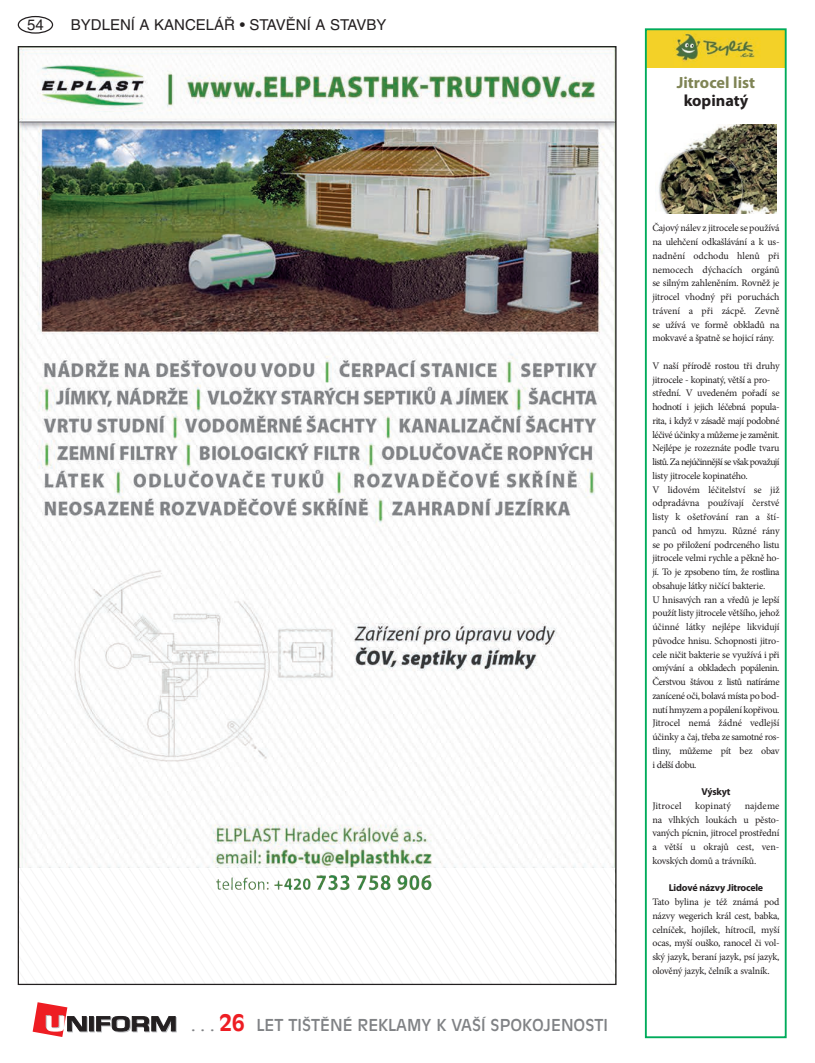
<style>
.page{position:relative;width:815px;height:1063px;background:#fff}
.page>*{position:absolute;margin:0;border:0;box-sizing:border-box;transform-origin:0 0}
.t1{font:16.25px "Antique Olive CE";color:#808285}
.t2{font:700 16.25px "Myriad Pro";color:#7f8455}
.t3{font:700 16.25px "Myriad Pro";color:#231f20}
.t4{font:15px "Helvetica CE";color:#231f20}
.t5{font:10px/13.8px "Minion Pro";letter-spacing:-.025em;color:#231f20;text-align:justify}
.t6{font:700 10px "Myriad Pro";letter-spacing:-.02em;color:#231f20}
.t7{font:10px "Minion Pro";letter-spacing:.005em;color:#231f20}
.t8{font:10px "Minion Pro";color:#231f20}
.s1{font-weight:700;font-size:22.5px;color:#ee1d23}
</style>
<div class="page">
<div style="left:18px;top:16px;width:35px;height:18px;border:1px solid #231f20;border-radius:50%"></div>
<svg style="left:90px;top:1017px;width:5px;height:15px"></svg>
<svg style="left:89px;top:1016px;width:5px;height:15px"></svg>
<svg style="left:96px;top:1016px;width:81px;height:16px"></svg>
<svg style="left:33px;top:1002px;width:55px;height:35px"></svg>
<img style="left:20px;top:48px;width:595px;height:844px">
<img style="left:648px;top:31px;width:136px;height:37px">
<div style="left:645px;top:28px;width:142px;height:1010px;border:2px solid #00ab5b"></div>
<img style="left:659px;top:125px;width:117px;height:88px">
<h2 class="t4" style="left:27px;top:16px;width:18px">54</h2>
<h2 class="t4" style="left:71px;top:16px;width:317px">BYDLENÍ A KANCELÁŘ • STAVĚNÍ A STAVBY</h2>
<h1 class="t1" style="left:191px;top:1016px;width:418px">. . . <span class="s1">26</span> LET TIŠTĚNÉ REKLAMY K VAŠÍ SPOKOJENOSTI</h1>
<h1 class="t2" style="left:677px;top:72px;width:80px">Jitrocel list</h1>
<h1 class="t3" style="left:684px;top:90px;width:66px">kopinatý</h1>
<p class="t5" style="left:652px;top:221px;width:129px">Čajový nálev z jitrocele se používá na ulehčení odkašlávání a k us&shy;nadnění odchodu hlenů při nemocech dýchacích orgánů se silným zahleněním. Rovněž je jitrocel vhodný při poruchách trávení a při zácpě. Zevně se užívá ve formě obkladů na mokvavé a špatně se hojicí rány.</p>
<p class="t5" style="left:652px;top:359px;width:129px;text-align:left">V naší přírodě rostou tři druhy jitrocele - kopinatý, větší a pro&shy;střední. V uvedeném pořadí se hodnotí i jejich léčebná popula&shy;rita, i když v zásadě mají podobné léčivé účinky a můžeme je zaměnit.<br>Nejlépe je rozeznáte podle tvaru listů. Za nejúčinnější se však považují listy jitrocele kopinatého.<br>V lidovém léčitelství se již odpradávna používají čerstvé listy k ošetřování ran a ští&shy;panců od hmyzu. Různé rány se po přiložení podrceného listu jitrocele velmi rychle a pěkně ho&shy;jí. To je zpsobeno tím, že rostlina obsahuje látky ničící bakterie.<br>U hnisavých ran a vředů je lepší použít listy jitrocele většího, jehož účinné látky nejlépe likvidují původce hnisu. Schopnosti jitro&shy;cele ničit bakterie se využívá i při omývání a obkladech popálenin.<br>Čerstvou štávou z listů natíráme zanícené oči, bolavá místa po bod&shy;nutí hmyzem a popálení kopřivou.<br>Jitrocel nemá žádné vedlejší účinky a čaj, třeba ze samotné ros&shy;tliny, můžeme pít bez obav i delší dobu.</p>
<p class="t6" style="left:701px;top:785px;width:30px">Výskyt</p>
<p class="t7" style="left:652px;top:799px;width:31px">Jitrocel</p>
<p class="t8" style="left:695px;top:799px;width:37px">kopinatý</p>
<p class="t5" style="left:652px;top:799px;width:129px;text-indent:92px">najdeme na vlhkých loukách u pěsto&shy;vaných pícnin, jitrocel prostřední a větší u okrajů cest, ven&shy;kovských domů a trávníků.</p>
<p class="t6" style="left:669px;top:881px;width:96px">Lidové názvy Jitrocele</p>
<p class="t5" style="left:652px;top:895px;width:129px">Tato bylina je též známá pod názvy wegerich král cest, babka, celníček, hojílek, hítrocíl, myší ocas, myší ouško, ranocel či vol&shy;ský jazyk, beraní jazyk, psí jazyk, olověný jazyk, čelník a svalník.</p>
</div>
